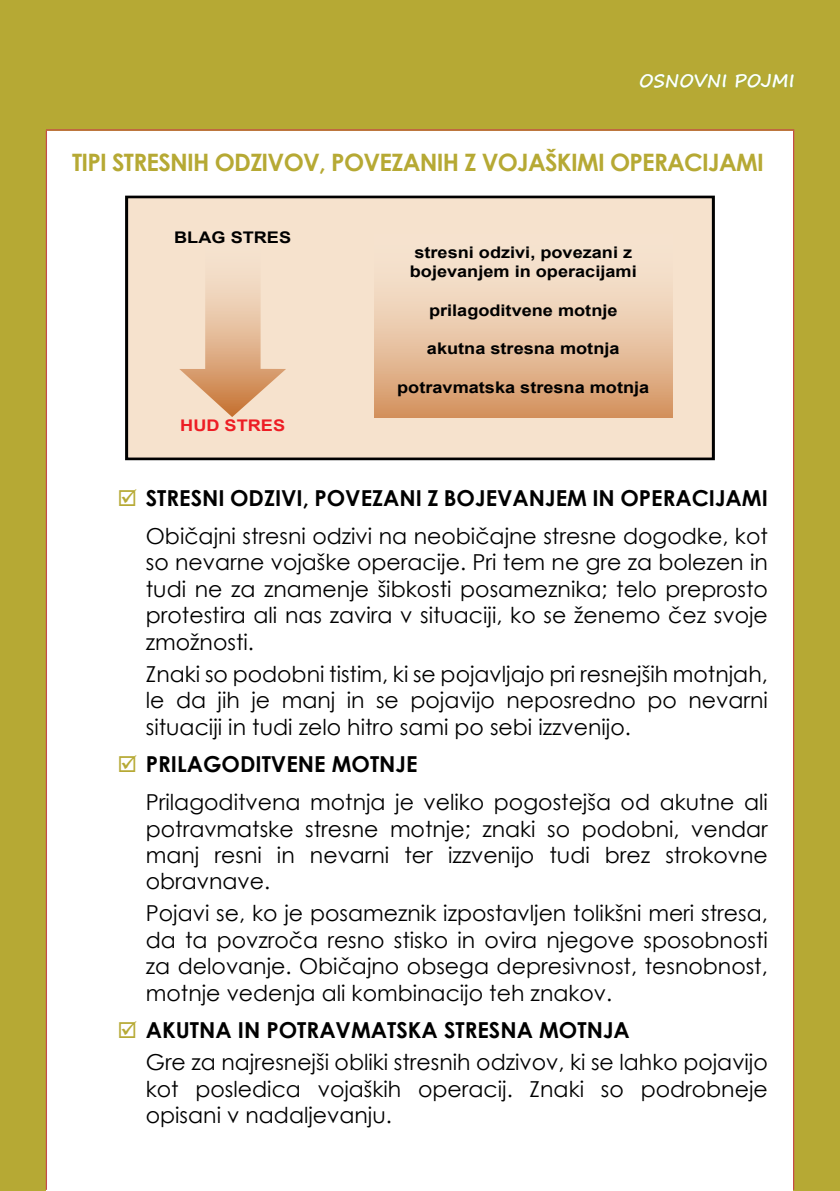
<style>
.page{position:relative;width:840px;height:1191px;background:#fff}
.page>*{position:absolute;margin:0;border:0;box-sizing:border-box;transform-origin:0 0}
.t1{font:700 24px "Century Gothic";letter-spacing:-.03em;color:#b6a934}
.t2{font:22px/26.4px "Century Gothic";color:#000;text-align:justify}
.t3{font:700 22px "Century Gothic";color:#000}
.t4{font:700 18px "Segoe Print";color:#fff}
.t5{font:700 16px/19.2px "Arial";color:#000;scale:1.13 1}
.t6{font:700 16px "Arial";color:#ed1d24;scale:1.13 1}
</style>
<div class="page">
<div style="left:0;top:0;width:839px;height:130px;background:#b6a934"></div>
<div style="left:0;top:130px;width:46px;height:1061px;background:#b6a934"></div>
<hr style="left:46px;top:130px;width:1px;height:1059px;background:#c54b48">
<div style="left:793px;top:130px;width:46px;height:1061px;background:linear-gradient(to right,#b6a934,#b6a934)"></div>
<hr style="left:792px;top:130px;width:1px;height:1059px;background:#c54b48">
<hr style="left:46px;top:129px;width:747px;height:1px;background:#c54b48">
<div style="left:126px;top:197px;width:587px;height:262px;background:#f6e2cd"></div>
<div style="left:125px;top:195px;width:589px;height:265px;border:3px solid #000"></div>
<svg style="left:179px;top:284px;width:107px;height:133px"></svg>
<svg style="left:374px;top:291px;width:297px;height:126px;background:#e4ba96"></svg>
<svg style="left:639px;top:74px;width:88px;height:15px"></svg>
<svg style="left:735px;top:74px;width:59px;height:15px"></svg>
<p class="t4" style="left:638px;top:64px;width:157px">OSNOVNI POJMI</p>
<p class="t1" style="left:72px;top:144px;width:692px">TIPI STRESNIH ODZIVOV, POVEZANIH Z VOJAŠKIMI OPERACIJAMI</p>
<p class="t5" style="left:174px;top:228px;width:105px">BLAG STRES</p>
<p class="t6" style="left:180px;top:414px;width:94px">HUD STRES</p>
<p class="t5" style="left:409px;top:243px;width:202px">stresni odzivi, povezani z bojevanjem in operacijami</p>
<p class="t5" style="left:429px;top:301px;width:168px">prilagoditvene motnje</p>
<p class="t5" style="left:426px;top:339px;width:172px">akutna stresna motnja</p>
<p class="t5" style="left:397px;top:378px;width:224px">potravmatska stresna motnja</p>
<p class="t3" style="left:146px;top:481px;width:623px">STRESNI ODZIVI, POVEZANI Z BOJEVANJEM IN OPERACIJAMI</p>
<p class="t2" style="left:146px;top:522px;width:623px">Običajni stresni odzivi na neobičajne stresne dogodke, kot so nevarne vojaške operacije. Pri tem ne gre za bolezen in tudi ne za znamenje šibkosti posameznika; telo preprosto protestira ali nas zavira v situaciji, ko se ženemo čez svoje zmožnosti.</p>
<p class="t2" style="left:146px;top:660px;width:623px">Znaki so podobni tistim, ki se pojavljajo pri resnejših motnjah, le da jih je manj in se pojavijo neposredno po nevarni situaciji in tudi zelo hitro sami po sebi izzvenijo.</p>
<p class="t3" style="left:146px;top:747px;width:273px">PRILAGODITVENE MOTNJE</p>
<p class="t2" style="left:146px;top:788px;width:623px">Prilagoditvena motnja je veliko pogostejša od akutne ali potravmatske stresne motnje; znaki so podobni, vendar manj resni in nevarni ter izzvenijo tudi brez strokovne obravnave.</p>
<p class="t2" style="left:146px;top:900px;width:623px">Pojavi se, ko je posameznik izpostavljen tolikšni meri stresa, da ta povzroča resno stisko in ovira njegove sposobnosti za delovanje. Običajno obsega depresivnost, tesnobnost, motnje vedenja ali kombinacijo teh znakov.</p>
<p class="t3" style="left:146px;top:1013px;width:485px">AKUTNA IN POTRAVMATSKA STRESNA MOTNJA</p>
<p class="t2" style="left:146px;top:1049px;width:623px">Gre za najresnejši obliki stresnih odzivov, ki se lahko pojavijo kot posledica vojaških operacij. Znaki so podrobneje opisani v nadaljevanju.</p>
</div>
